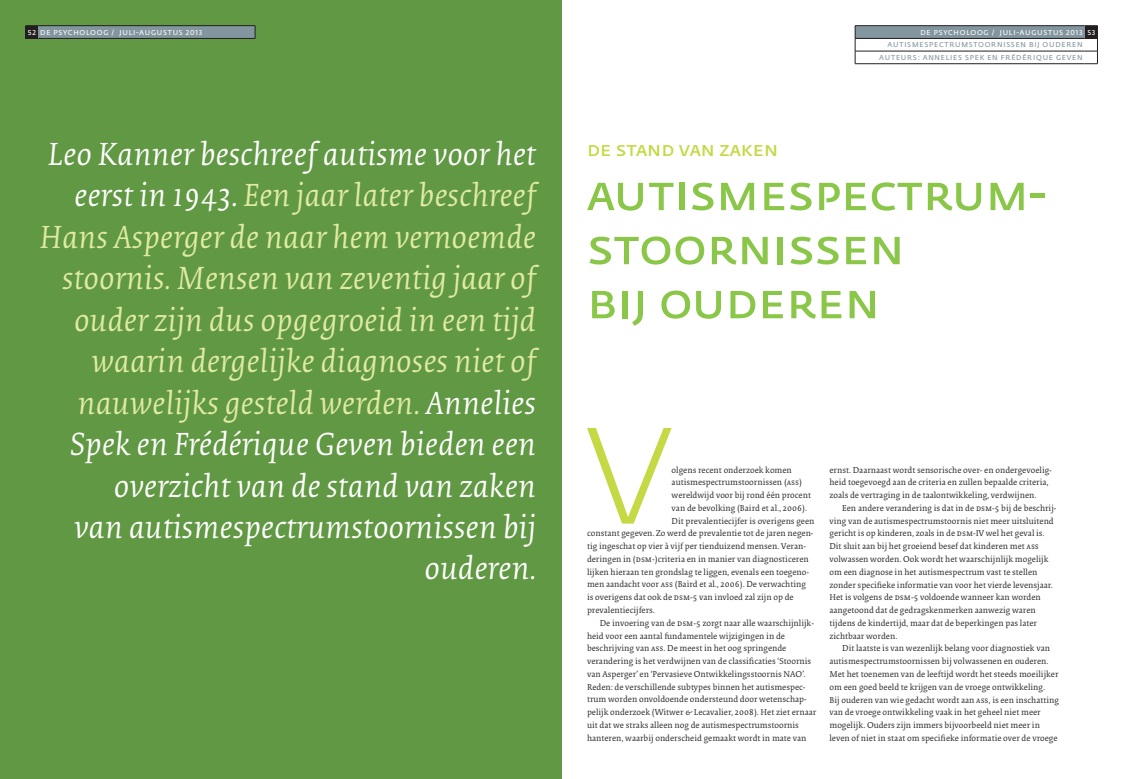
<style>
.page{position:relative;width:1123px;height:779px;background:#fff}
.page>*{position:absolute;margin:0;border:0;box-sizing:border-box;transform-origin:0 0}
.t1{font:300 135.1px "Fedra Sans Std";color:#c4d944}
.t2{font:600 50px/54px "Fedra Sans Std";color:#8ac648}
.t3{font:italic 33.1px/41.4px "Collis";color:#e0eaa3;text-align:right}
.t4{font:600 20px "Fedra Sans Std";color:#c4d944}
.t5{font:8.8px/12.8px "Collis";color:#231f20}
.t6{font:600 7px/12.6px "Fedra Sans Std";letter-spacing:.11em;color:#83969f;text-align:right}
.t7{font:600 7px "Fedra Sans Std";letter-spacing:.11em;color:#fff}
.s1{color:#fff}
</style>
<div class="page">
<div style="left:0;top:0;width:561px;height:778px;background:#619843"></div>
<div style="left:855px;top:26px;width:229px;height:12px;background:#83969f"></div>
<hr style="left:855px;top:25px;width:229px;height:1px;background:#231f20">
<hr style="left:855px;top:38px;width:229px;height:1px;background:#231f20">
<hr style="left:855px;top:51px;width:229px;height:1px;background:#231f20">
<svg style="left:855px;top:26px;width:1px;height:37px"></svg>
<hr style="left:855px;top:63px;width:229px;height:1px;background:#231f20">
<svg style="left:1084px;top:25px;width:14px;height:39px"></svg>
<div style="left:38px;top:26px;width:217px;height:12px;background:#83969f"></div>
<svg style="left:25px;top:25px;width:13px;height:14px"></svg>
<hr style="left:38px;top:25px;width:217px;height:1px;background:#231f20">
<svg style="left:255px;top:26px;width:1px;height:12px"></svg>
<hr style="left:38px;top:38px;width:217px;height:1px;background:#231f20">
<p class="t7" style="left:28px;top:28px;width:176px">52 DE PSYCHOLOOG / JULI-AUGUSTUS 2013</p>
<p class="t7" style="left:1087px;top:28px;width:10px">53</p>
<p class="t7" style="left:920px;top:28px;width:164px">DE PSYCHOLOOG / JULI-AUGUSTUS 2013</p>
<p class="t6" style="left:879px;top:39px;width:205px">AUTISMESPECTRUMSTOORNISSEN BIJ OUDEREN<br>AUTEURS: ANNELIES SPEK EN FRÉDÉRIQUE GEVEN</p>
<p class="t3" style="left:39px;top:136px;width:498px"><span class="s1">Leo Kanner beschreef autisme voor het eerst in 1943.</span> Een jaar later beschreef Hans Asperger de naar hem vernoemde stoornis. Mensen van zeventig jaar of ouder zijn dus opgegroeid in een tijd waarin dergelijke diagnoses niet of nauwelijks gesteld werden. <span class="s1">Annelies Spek en Frédérique Geven bieden een overzicht van de stand van zaken<br>van autismespectrumstoornissen bij ouderen.</span></p>
<h3 class="t4" style="left:587px;top:137px;width:193px">DE STAND VAN ZAKEN</h3>
<h2 class="t2" style="left:587px;top:166px;width:461px">AUTISMESPECTRUM-<br>STOORNISSEN<br>BIJ OUDEREN</h2>
<h1 class="t1" style="left:587px;top:395px;width:86px">V</h1>
<p class="t5" style="left:671px;top:463px;width:122px">olgens recent onderzoek komen</p>
<p class="t5" style="left:671px;top:476px;width:132px">autismespectrumstoornissen (ass)</p>
<p class="t5" style="left:671px;top:489px;width:141px">wereldwijd voor bij rond één procent</p>
<p class="t5" style="left:671px;top:502px;width:137px">van de bevolking (Baird et al., 2006).</p>
<p class="t5" style="left:671px;top:515px;width:144px">Dit prevalentiecijfer is overigens geen</p>
<p class="t5" style="left:587px;top:527px;width:228px">constant gegeven. Zo werd de prevalentie tot de jaren negen-</p>
<p class="t5" style="left:587px;top:540px;width:220px">tig ingeschat op vier à vijf per tienduizend mensen. Veran-</p>
<p class="t5" style="left:587px;top:553px;width:223px">deringen in (dsm-)criteria en in manier van diagnosticeren</p>
<p class="t5" style="left:587px;top:566px;width:224px">lijken hieraan ten grondslag te liggen, evenals een toegeno-</p>
<p class="t5" style="left:587px;top:578px;width:220px">men aandacht voor ass (Baird et al., 2006). De verwachting</p>
<p class="t5" style="left:587px;top:591px;width:208px">is overigens dat ook de dsm-5 van invloed zal zijn op de</p>
<p class="t5" style="left:587px;top:604px;width:69px">prevalentiecijfers.</p>
<p class="t5" style="left:600px;top:617px;width:216px">De invoering van de dsm-5 zorgt naar alle waarschijnlijk-</p>
<p class="t5" style="left:587px;top:629px;width:199px">heid voor een aantal fundamentele wijzigingen in de</p>
<p class="t5" style="left:587px;top:642px;width:201px">beschrijving van ass. De meest in het oog springende</p>
<p class="t5" style="left:587px;top:655px;width:226px">verandering is het verdwijnen van de classificaties ‘Stoornis</p>
<p class="t5" style="left:587px;top:668px;width:220px">van Asperger’ en ‘Pervasieve Ontwikkelingsstoornis NAO’.</p>
<p class="t5" style="left:587px;top:680px;width:220px">Reden: de verschillende subtypes binnen het autismespec-</p>
<p class="t5" style="left:587px;top:693px;width:221px">trum worden onvoldoende ondersteund door wetenschap-</p>
<p class="t5" style="left:587px;top:706px;width:231px">pelijk onderzoek (Witwer &amp; Lecavalier, 2008). Het ziet ernaar</p>
<p class="t5" style="left:587px;top:719px;width:213px">uit dat we straks alleen nog de autismespectrumstoornis</p>
<p class="t5" style="left:587px;top:731px;width:221px">hanteren, waarbij onderscheid gemaakt wordt in mate van</p>
<p class="t5" style="left:829px;top:464px;width:224px">ernst. Daarnaast wordt sensorische over- en ondergevoelig&shy;heid toegevoegd aan de criteria en zullen bepaalde criteria, zoals de vertraging in de taalontwikkeling, verdwijnen.</p>
<p class="t5" style="left:829px;top:502px;width:228px;text-indent:13px">Een andere verandering is dat in de dsm-5 bij de beschrij&shy;ving van de autismespectrumstoornis niet meer uitsluitend gericht is op kinderen, zoals in de dsm-IV wel het geval is.<br>Dit sluit aan bij het groeiend besef dat kinderen met ass volwassen worden. Ook wordt het waarschijnlijk mogelijk om een diagnose in het autismespectrum vast te stellen zonder specifieke informatie van voor het vierde levensjaar.<br>Het is volgens de dsm-5 voldoende wanneer kan worden aangetoond dat de gedragskenmerken aanwezig waren tijdens de kindertijd, maar dat de beperkingen pas later zichtbaar worden.</p>
<p class="t5" style="left:829px;top:642px;width:231px;text-indent:13px">Dit laatste is van wezenlijk belang voor diagnostiek van autismespectrumstoornissen bij volwassenen en ouderen.<br>Met het toenemen van de leeftijd wordt het steeds moeilijker om een goed beeld te krijgen van de vroege ontwikkeling.<br>Bij ouderen van wie gedacht wordt aan ass, is een inschatting van de vroege ontwikkeling vaak in het geheel niet meer mogelijk. Ouders zijn immers bijvoorbeeld niet meer in leven of niet in staat om specifieke informatie over de vroege</p>
</div>
